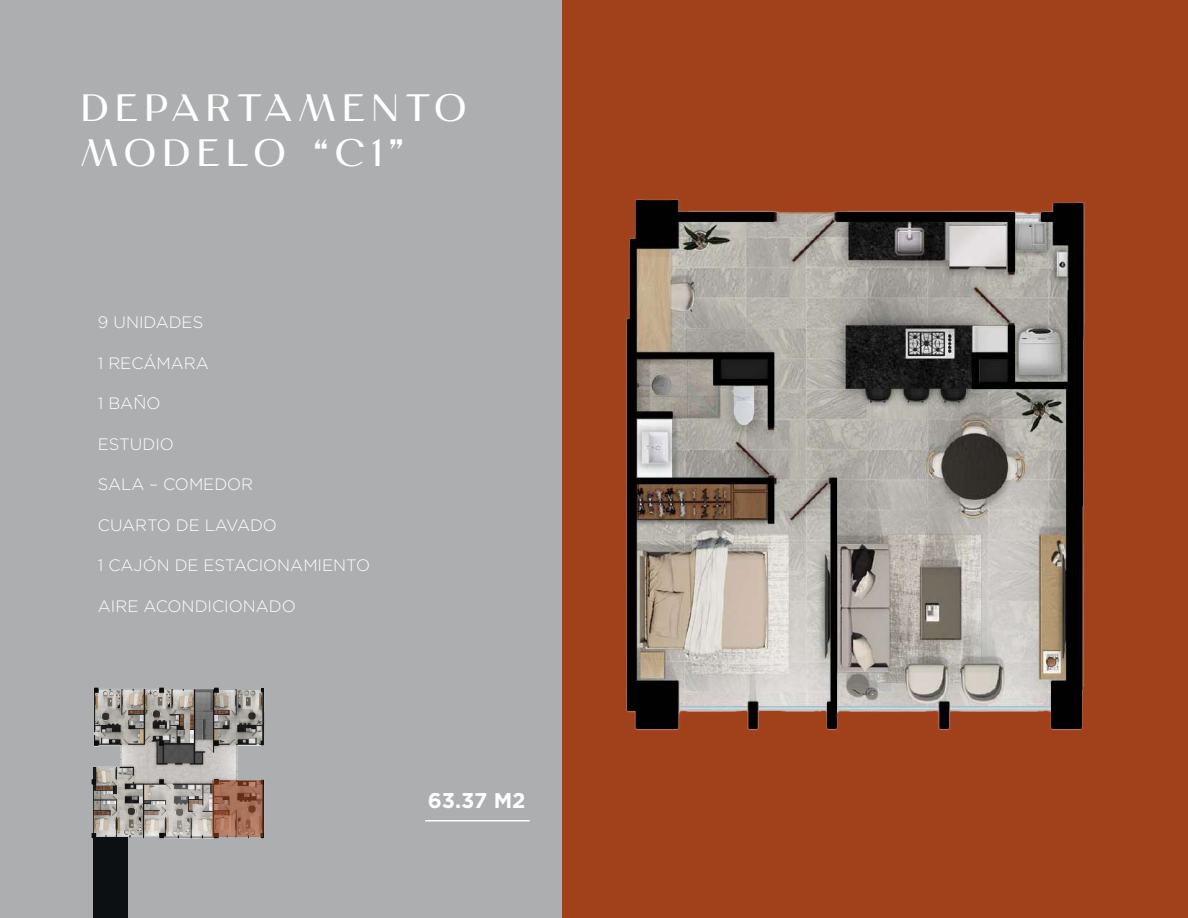
<style>
.page{position:relative;width:1188px;height:918px;background:#fff}
.page>*{position:absolute;margin:0;border:0;box-sizing:border-box;transform-origin:0 0}
.t1{font:38.25px/45.8px "BN Paradox";letter-spacing:.2em;color:#fff}
.t2{font:700 21.3px "Gotham";color:#fff}
.t3{font:300 16.5px "Gotham";color:#fff}
</style>
<div class="page">
<div style="left:0;top:0;width:563px;height:918px;background:#adaeaf"></div>
<div style="left:563px;top:0;width:625px;height:918px;background:#a1411c"></div>
<hr style="left:425px;top:820px;width:105px;height:1px;background:#fff">
<img style="left:515px;top:39px;width:570px;height:847px">
<img style="left:91px;top:687px;width:174px;height:175px">
<svg style="left:213px;top:781px;width:50px;height:56px"></svg>
<div style="left:94px;top:837px;width:34px;height:81px;background:#0d1013"></div>
<h1 class="t1" style="left:82px;top:87px;width:386px">DEPARTAMENTO<br>MODELO “C1”</h1>
<p class="t3" style="left:98px;top:313px;width:107px">9 UNIDADES</p>
<p class="t3" style="left:98px;top:354px;width:112px">1 RECÁMARA</p>
<p class="t3" style="left:98px;top:394px;width:64px">1 BAÑO</p>
<p class="t3" style="left:98px;top:435px;width:78px">ESTUDIO</p>
<p class="t3" style="left:98px;top:475px;width:157px">SALA – COMEDOR</p>
<p class="t3" style="left:98px;top:516px;width:181px">CUARTO DE LAVADO</p>
<p class="t3" style="left:98px;top:556px;width:274px">1 CAJÓN DE ESTACIONAMIENTO</p>
<p class="t3" style="left:98px;top:597px;width:199px">AIRE ACONDICIONADO</p>
<p class="t2" style="left:428px;top:786px;width:99px">63.37 M2</p>
</div>
